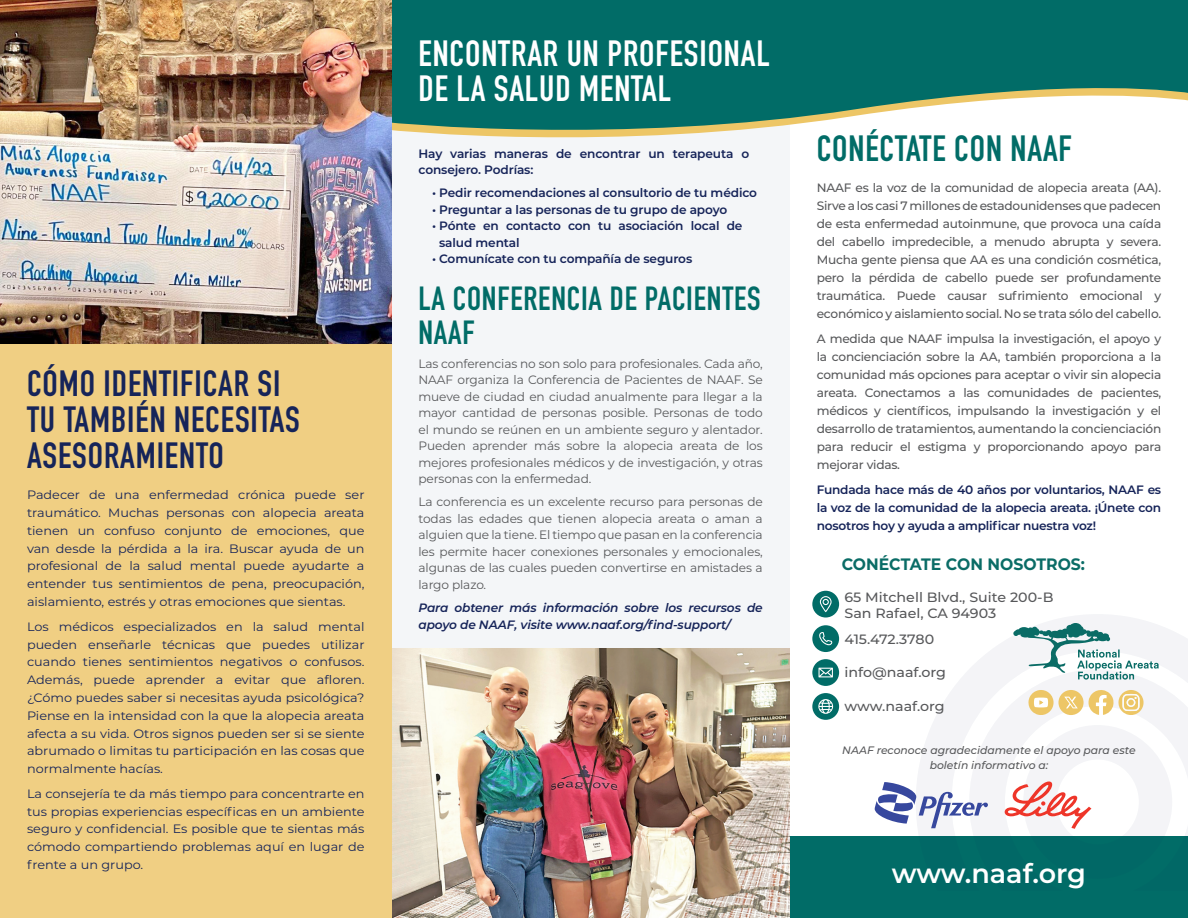
<style>
.page{position:relative;width:1188px;height:918px;background:#fff}
.page>*{position:absolute;margin:0;border:0;box-sizing:border-box;transform-origin:0 0}
.t1{font:700 36px/35.8px "DIN Condensed";letter-spacing:.025em;color:#162459}
.t2{font:700 36px/34.5px "DIN Condensed";letter-spacing:.025em;color:#fff}
.t3{font:700 36px "DIN Condensed";letter-spacing:.025em;color:#016c67}
.t4{font:700 33px/34.5px "DIN Condensed";letter-spacing:.025em;color:#016c67}
.t5{font:600 27px "Montserrat";color:#fff}
.t6{font:700 16.5px "Montserrat";color:#0a6c66;scale:.95 1}
.t7{font:500 13.5px "Montserrat";color:#57585a;scale:1.06 1}
.t8{font:12.15px/17.9px "Montserrat";color:#162459;text-align:justify;scale:1.06 1}
.t9{font:500 12.15px/18px "Montserrat";letter-spacing:-.02em;color:#57585a;text-align:justify}
.t10{font:12.15px/16.5px "Montserrat";letter-spacing:-.01em;color:#57585a;text-align:justify}
.t11{font:600 12.15px/16.5px "Montserrat";letter-spacing:-.01em;color:#162459}
.t12{font:italic 600 12.15px/16.5px "Montserrat";letter-spacing:-.01em;color:#162459}
.t13{font:italic 500 10.8px/15px "Montserrat";color:#57585a;text-align:center}
</style>
<div class="page">
<div style="left:789px;top:837px;width:399px;height:81px;background:#016c67"></div>
<div style="left:392px;top:0;width:398px;height:918px;background:#f4f6f8"></div>
<img style="left:392px;top:649px;width:398px;height:269px">
<svg style="left:392px;top:0;width:796px;height:138px;background:#2f847b"></svg>
<svg style="left:916px;top:614px;width:272px;height:223px;fill:#f4f4f7"></svg>
<svg style="left:875px;top:782px;width:113px;height:46px"></svg>
<svg style="left:1005px;top:725px;width:183px;height:112px"></svg>
<svg style="left:812px;top:591px;width:27px;height:27px"></svg>
<svg style="left:812px;top:659px;width:27px;height:27px"></svg>
<svg style="left:812px;top:693px;width:27px;height:27px"></svg>
<svg style="left:812px;top:625px;width:27px;height:27px"></svg>
<svg style="left:1013px;top:623px;width:146px;height:57px"></svg>
<svg style="left:1089px;top:690px;width:55px;height:25px"></svg>
<svg style="left:1028px;top:690px;width:26px;height:25px"></svg>
<div style="left:1058px;top:690px;width:26px;height:25px;background:#edc666;border-radius:50%"></div>
<svg style="left:1064px;top:697px;width:14px;height:11px"></svg>
<div style="left:0;top:344px;width:392px;height:574px;background:#f0cf83"></div>
<img style="left:0;top:0;width:392px;height:343px">
<p class="t1" style="left:27px;top:365px;width:274px">CÓMO IDENTIFICAR SI<br>TU TAMBIÉN NECESITAS<br>ASESORAMIENTO</p>
<p class="t8" style="left:27px;top:486px;width:320px">Padecer de una enfermedad crónica puede ser traumático. Muchas personas con alopecia areata tienen un confuso conjunto de emociones, que van desde la pérdida a la ira. Buscar ayuda de un profesional de la salud mental puede ayudarte a entender tus sentimientos de pena, preocupación, aislamiento, estrés y otras emociones que sientas.</p>
<p class="t8" style="left:27px;top:617px;width:320px">Los médicos especializados en la salud mental pueden enseñarle técnicas que puedes utilizar cuando tienes sentimientos negativos o confusos.<br>Además, puede aprender a evitar que afloren. ¿Cómo puedes saber si necesitas ayuda psicológica?<br>Piense en la intensidad con la que la alopecia areata afecta a su vida. Otros signos pueden ser si se siente abrumado o limitas tu participación en las cosas que normalmente hacías.</p>
<p class="t8" style="left:27px;top:784px;width:320px">La consejería te da más tiempo para concentrarte en tus propias experiencias específicas en un ambiente seguro y confidencial. Es posible que te sientas más cómodo compartiendo problemas aquí en lugar de frente a un grupo.</p>
<p class="t2" style="left:418px;top:36px;width:353px">ENCONTRAR UN PROFESIONAL<br>DE LA SALUD MENTAL</p>
<p class="t11" style="left:418px;top:145px;width:332px">Hay varias maneras de encontrar un terapeuta o consejero. Podrías:</p>
<p class="t11" style="left:432px;top:184px;width:327px">• Pedir recomendaciones al consultorio de tu médico</p>
<p class="t11" style="left:432px;top:201px;width:297px">• Preguntar a las personas de tu grupo de apoyo</p>
<p class="t11" style="left:439px;top:217px;width:305px;text-indent:-7px">• Pónte en contacto con tu asociación local de salud mental</p>
<p class="t11" style="left:432px;top:250px;width:262px">• Comunícate con tu compañía de seguros</p>
<p class="t4" style="left:418px;top:281px;width:344px">LA CONFERENCIA DE PACIENTES<br>NAAF</p>
<p class="t10" style="left:418px;top:355px;width:346px">Las conferencias no son solo para profesionales. Cada año, NAAF organiza la Conferencia de Pacientes de NAAF. Se mueve de ciudad en ciudad anualmente para llegar a la mayor cantidad de personas posible. Personas de todo el mundo se reúnen en un ambiente seguro y alentador.<br>Pueden aprender más sobre la alopecia areata de los mejores profesionales médicos y de investigación, y otras personas con la enfermedad.</p>
<p class="t10" style="left:418px;top:493px;width:346px">La conferencia es un excelente recurso para personas de todas las edades que tienen alopecia areata o aman a alguien que la tiene. El tiempo que pasan en la conferencia les permite hacer conexiones personales y emocionales, algunas de las cuales pueden convertirse en amistades a largo plazo.</p>
<p class="t12" style="left:418px;top:599px;width:346px">Para obtener más información sobre los recursos de apoyo de NAAF, visite www.naaf.org/find-support/</p>
<p class="t3" style="left:817px;top:124px;width:257px">CONÉCTATE CON NAAF</p>
<p class="t9" style="left:817px;top:178px;width:346px">NAAF es la voz de la comunidad de alopecia areata (AA).<br>Sirve a los casi 7 millones de estadounidenses que padecen de esta enfermedad autoinmune, que provoca una caída del cabello impredecible, a menudo abrupta y severa.<br>Mucha gente piensa que AA es una condición cosmética, pero la pérdida de cabello puede ser profundamente traumática. Puede causar sufrimiento emocional y económico y aislamiento social. No se trata sólo del cabello.</p>
<p class="t9" style="left:817px;top:329px;width:346px">A medida que NAAF impulsa la investigación, el apoyo y la concienciación sobre la AA, también proporciona a la comunidad más opciones para aceptar o vivir sin alopecia areata. Conectamos a las comunidades de pacientes, médicos y científicos, impulsando la investigación y el desarrollo de tratamientos, aumentando la concienciación para reducir el estigma y proporcionando apoyo para mejorar vidas.</p>
<p class="t11" style="left:817px;top:480px;width:346px;line-height:18px;text-align:justify">Fundada hace más de 40 años por voluntarios, NAAF es la voz de la comunidad de la alopecia areata. ¡Únete con nosotros hoy y ayuda a amplificar nuestra voz!</p>
<p class="t6" style="left:842px;top:553px;width:258px">CONÉCTATE CON NOSOTROS:</p>
<p class="t7" style="left:844px;top:587px;width:199px">65 Mitchell Blvd., Suite 200-B</p>
<p class="t7" style="left:844px;top:604px;width:145px">San Rafael, CA 94903</p>
<p class="t7" style="left:844px;top:630px;width:86px">415.472.3780</p>
<p class="t7" style="left:844px;top:663px;width:97px">info@naaf.org</p>
<p class="t7" style="left:844px;top:696px;width:96px">www.naaf.org</p>
<p class="t13" style="left:842px;top:742px;width:295px">NAAF reconoce agradecidamente el apoyo para este boletín informativo a:</p>
<p class="t5" style="left:892px;top:854px;width:196px">www.naaf.org</p>
</div>
